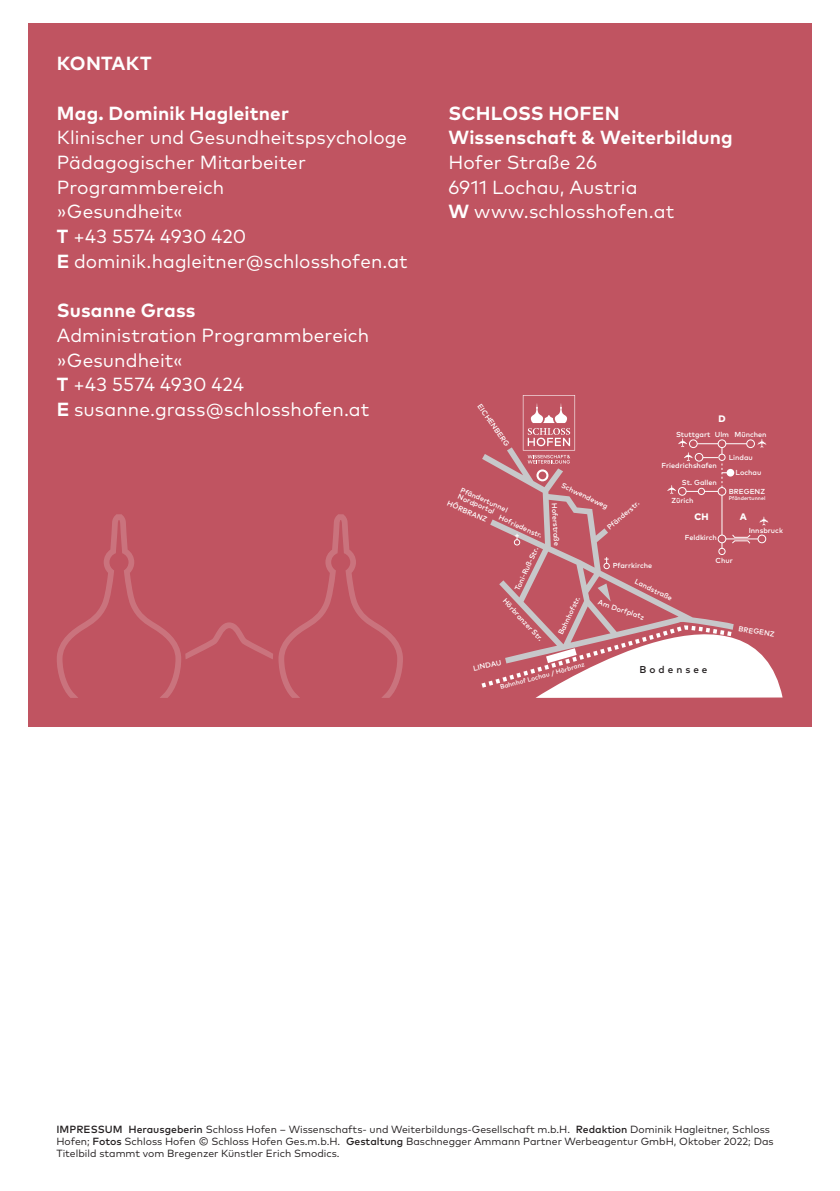
<style>
.page{position:relative;width:840px;height:1191px;background:#fff}
.page>*{position:absolute;margin:0;border:0;box-sizing:border-box;transform-origin:0 0}
.t1{font:19px "Mark Pro";letter-spacing:.005em;color:#fff}
.t2{font:700 19px "Mark Pro";letter-spacing:.01em;color:#fff}
.Fließtext{font:10.4px/12px "Mark Pro";color:#231f20}
.t3{font:500 10px "Mark Pro";letter-spacing:.3em;color:#231f20}
.t4{font:800 9.4px "Mark Pro";color:#fff}
.t5{font:500 7.2px/7.2px "Mark Pro";color:#fff}
.t6{font:500 6.4px "Mark Pro";color:#fff}
.t7{font:500 5.2px "Mark Pro";color:#fff}
.s1{font-weight:700}
.s2{font-weight:500}
</style>
<div class="page">
<div style="left:28px;top:23px;width:783px;height:703px;background:#c05461"></div>
<svg style="left:482px;top:447px;width:248px;height:110px"></svg>
<div style="left:536px;top:469px;width:12px;height:12px;border:2px solid #fff;border-radius:50%"></div>
<div style="left:513px;top:539px;width:7px;height:6px;border:1px solid #fff;border-radius:50%"></div>
<svg style="left:514px;top:534px;width:5px;height:6px"></svg>
<svg style="left:481px;top:557px;width:301px;height:141px"></svg>
<div style="left:746px;top:439px;width:8px;height:9px;border:1px solid #fff;border-radius:50%"></div>
<div style="left:717px;top:487px;width:8px;height:8px;border:1px solid #fff;border-radius:50%"></div>
<div style="left:677px;top:487px;width:9px;height:8px;border:1px solid #fff;border-radius:50%"></div>
<div style="left:697px;top:488px;width:7px;height:7px;border:1px solid #fff;border-radius:50%"></div>
<div style="left:717px;top:534px;width:8px;height:9px;border:1px solid #fff;border-radius:50%"></div>
<div style="left:718px;top:548px;width:7px;height:7px;border:1px solid #fff;border-radius:50%"></div>
<div style="left:757px;top:534px;width:8px;height:9px;border:1px solid #fff;border-radius:50%"></div>
<svg style="left:730px;top:534px;width:20px;height:10px"></svg>
<hr style="left:721px;top:495px;width:1px;height:40px;background:#fff">
<hr style="left:725px;top:538px;width:32px;height:1px;background:#fff">
<svg style="left:757px;top:439px;width:8px;height:8px"></svg>
<svg style="left:667px;top:438px;width:79px;height:56px"></svg>
<svg style="left:759px;top:516px;width:8px;height:9px"></svg>
<svg style="left:522px;top:395px;width:52px;height:68px"></svg>
<svg style="left:57px;top:514px;width:346px;height:184px"></svg>
<p class="t2" style="left:57px;top:49px;width:96px">KONTAKT</p>
<p class="t2" style="left:57px;top:98px;width:234px">Mag. Dominik Hagleitner</p>
<p class="t1" style="left:57px;top:123px;width:352px">Klinischer und Gesundheitspsychologe</p>
<p class="t1" style="left:57px;top:148px;width:250px">Pädagogischer Mitarbeiter</p>
<p class="t1" style="left:57px;top:173px;width:169px">Programmbereich</p>
<p class="t1" style="left:57px;top:197px;width:127px">»Gesundheit«</p>
<p class="t1" style="left:57px;top:222px;width:191px"><span class="s1">T</span> +43 5574 4930 420</p>
<p class="t1" style="left:57px;top:247px;width:352px"><span class="s1">E</span> dominik.hagleitner@schlosshofen.at</p>
<p class="t2" style="left:57px;top:296px;width:140px">Susanne Grass</p>
<p class="t1" style="left:57px;top:321px;width:313px">Administration Programmbereich</p>
<p class="t1" style="left:57px;top:345px;width:127px">»Gesundheit«</p>
<p class="t1" style="left:57px;top:370px;width:189px"><span class="s1">T</span> +43 5574 4930 424</p>
<p class="t1" style="left:57px;top:395px;width:314px"><span class="s1">E</span> susanne.grass@schlosshofen.at</p>
<p class="t2" style="left:448px;top:98px;width:173px">SCHLOSS HOFEN</p>
<p class="t2" style="left:448px;top:123px;width:286px">Wissenschaft &amp; Weiterbildung</p>
<p class="t1" style="left:448px;top:148px;width:150px">Hofer Straße 26</p>
<p class="t1" style="left:448px;top:173px;width:191px">6911 Lochau, Austria</p>
<p class="t1" style="left:448px;top:197px;width:227px"><span class="s1">W</span> www.schlosshofen.at</p>
<p class="t5" style="left:482px;top:402px;width:52px;rotate:55deg">EIC HENBERG</p>
<p class="t5" style="left:462px;top:485px;width:52px;rotate:24deg">Pfändertunnel<br>Nordportal</p>
<p class="t5" style="left:563px;top:481px;width:51px;rotate:25deg">Schw endew eg</p>
<p class="t5" style="left:449px;top:499px;width:44px;rotate:23deg">HÖRBRANZ</p>
<p class="t5" style="left:605px;top:525px;width:41px;rotate:-41deg">Pfänderstr.</p>
<p class="t5" style="left:558px;top:502px;width:45px;rotate:87deg">Hoferstraße</p>
<p class="t5" style="left:500px;top:513px;width:48px;rotate:24deg">Hofriedenstr.</p>
<p class="t4" style="left:718px;top:411px;width:9px">D</p>
<p class="t5" style="left:714px;top:431px;width:53px">Ulm München</p>
<p class="t5" style="left:728px;top:454px;width:26px">Lindau</p>
<p class="t5" style="left:661px;top:461px;width:57px">Friedrichshafen</p>
<p class="t5" style="left:735px;top:468px;width:27px">Lochau</p>
<p class="t5" style="left:728px;top:487px;width:38px">BREGENZ</p>
<p class="t7" style="left:728px;top:494px;width:38px">Pfändertunnel</p>
<p class="t5" style="left:671px;top:496px;width:24px">Zürich</p>
<p class="t5" style="left:675px;top:431px;width:36px">Stuttgart</p>
<p class="t5" style="left:681px;top:478px;width:36px">St. Gallen</p>
<p class="t4" style="left:694px;top:509px;width:16px">CH</p>
<p class="t4" style="left:739px;top:509px;width:9px">A</p>
<p class="t5" style="left:684px;top:533px;width:34px">Feldkirch</p>
<p class="t5" style="left:748px;top:526px;width:36px">Innsbruck</p>
<p class="t5" style="left:512px;top:588px;width:48px;rotate:-65deg">Toni-Ruß-Str.</p>
<p class="t5" style="left:507px;top:597px;width:57px;rotate:47deg">Hörbranzer Str.</p>
<p class="t5" style="left:556px;top:632px;width:43px;rotate:-64deg">Bahnhofstr.</p>
<p class="t5" style="left:612px;top:561px;width:41px">Pfarrkirche</p>
<p class="t5" style="left:636px;top:577px;width:42px;rotate:26deg">Landstraße</p>
<p class="t5" style="left:599px;top:597px;width:50px;rotate:19deg">Am Dorfplatz</p>
<p class="t5" style="left:715px;top:556px;width:19px">Chur</p>
<p class="t5" style="left:739px;top:624px;width:38px;rotate:10deg">BREGENZ</p>
<p class="t5" style="left:472px;top:664px;width:30px;rotate:-12deg">LINDAU</p>
<p class="t6" style="left:498px;top:682px;width:89px;rotate:-15deg">Bahnhof Lochau / Hörbranz</p>
<p class="t3" style="left:639px;top:662px;width:69px">Bodensee</p>
<p class="Fließtext" style="left:56px;top:1122px;width:718px"><span class="s2">IMPRESSUM Herausgeberin</span> Schloss Hofen – Wissenschafts- und Weiterbildungs-Gesellschaft m.b.H. <span class="s2">Redaktion</span> Dominik Hagleitner, Schloss<br>Hofen; <span class="s2">Fotos</span> Schloss Hofen © Schloss Hofen Ges.m.b.H. <span class="s2">Gestaltung</span> Baschnegger Ammann Partner Werbeagentur GmbH, Oktober 2022; Das<br>Titelbild stammt vom Bregenzer Künstler Erich Smodics.</p>
</div>
